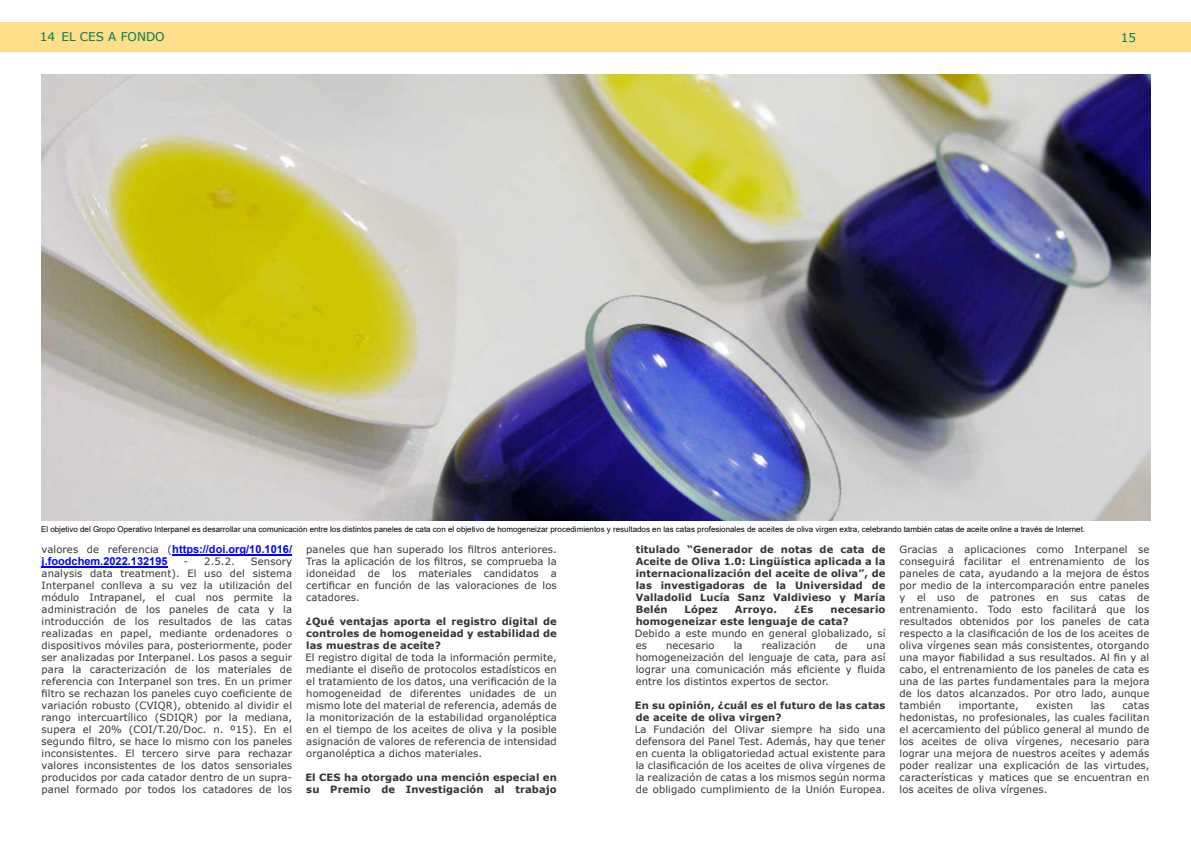
<style>
.page{position:relative;width:1191px;height:842px;background:#fff}
.page>*{position:absolute;margin:0;border:0;box-sizing:border-box;transform-origin:0 0}
.t1{font:12px "Verdana";color:#007954}
.t2{font:700 11px/12px "Arial";color:#00f}
.t3{font:10px/12px "Verdana";letter-spacing:.01em;color:#333;text-align:justify}
.t4{font:700 10px/12px "Verdana";letter-spacing:.01em;color:#333}
.t5{font:8px "Arial";color:#000}
.s1{font-family:"Verdana";font-weight:400;font-size:10px;color:#333}
</style>
<div class="page">
<div style="left:0;top:23px;width:1191px;height:29px;background:#fede88"></div>
<hr style="left:172px;top:554px;width:120px;height:1px;background:#00f">
<hr style="left:42px;top:566px;width:126px;height:1px;background:#00f">
<img style="left:42px;top:75px;width:1108px;height:446px">
<p class="t1" style="left:40px;top:32px;width:126px">14 EL CES A FONDO</p>
<p class="t1" style="left:1120px;top:32px;width:17px">15</p>
<p class="t5" style="left:41px;top:526px;width:1045px">El objetivo del Gropo Operativo Interpanel es desarrollar una comunicación entre los distintos paneles de cata con el objetivo de homogeneizar procedimientos y resultados en las catas profesionales de aceites de oliva virgen extra, celebrando también catas de aceite online a través de Internet.</p>
<p class="t2" style="left:42px;top:544px;width:252px"><span class="s1">valores de referencia (</span>https://doi.org/10.1016/ j.foodchem.2022.132195</p>
<p class="t3" style="left:306px;top:544px;width:252px">paneles que han superado los filtros anteriores.<br>Tras la aplicación de los filtros, se comprueba la idoneidad de los materiales candidatos a certificar en función de las valoraciones de los catadores.</p>
<p class="t4" style="left:306px;top:616px;width:252px;text-align:justify">¿Qué ventajas aporta el registro digital de controles de homogeneidad y estabilidad de las muestras de aceite?</p>
<p class="t3" style="left:305px;top:652px;width:253px">El registro digital de toda la información permite, mediante el diseño de protocolos estadísticos en el tratamiento de los datos, una verificación de la homogeneidad de diferentes unidades de un mismo lote del material de referencia, además de la monitorización de la estabilidad organoléptica en el tiempo de los aceites de oliva y la posible asignación de valores de referencia de intensidad organoléptica a dichos materiales.</p>
<p class="t4" style="left:305px;top:772px;width:253px">El CES ha otorgado una mención especial en su Premio de Investigación al trabajo</p>
<p class="t4" style="left:635px;top:544px;width:251px;text-align:justify">titulado “Generador de notas de cata de Aceite de Oliva 1.0: Lingüística aplicada a la internacionalización del aceite de oliva”, de las investigadoras de la Universidad de Valladolid Lucía Sanz Valdivieso y María Belén</p>
<p class="t3" style="left:899px;top:544px;width:251px">Gracias a aplicaciones como Interpanel se conseguirá facilitar el entrenamiento de los paneles de cata, ayudando a la mejora de éstos por medio de la intercomparación entre paneles y el uso de patrones en sus catas de entrenamiento. Todo esto facilitará que los resultados obtenidos por los paneles de cata respecto a la clasificación de los de los aceites de oliva vírgenes sean más consistentes, otorgando una mayor fiabilidad a sus resultados. Al fin y al cabo, el entrenamiento de los paneles de cata es una de las partes fundamentales para la mejora de los datos alcanzados. Por otro lado, aunque también</p>
<p class="t3" style="left:184px;top:556px;width:53px">- 2.5.2.</p>
<p class="t3" style="left:42px;top:556px;width:252px;text-indent:209px">Sensory analysis data treatment). El uso del sistema Interpanel conlleva a su vez la utilización del módulo Intrapanel, el cual nos permite la administración de los paneles de cata y la introducción de los resultados de las catas realizadas en papel, mediante ordenadores o dispositivos móviles para, posteriormente, poder ser analizadas por Interpanel. Los pasos a seguir para la caracterización de los materiales de referencia con Interpanel son tres. En un primer filtro se rechazan los paneles cuyo coeficiente de variación robusto (CVIQR), obtenido al dividir el rango intercuartílico (SDIQR) por la mediana, supera el 20% (COI/T.20/Doc. n. º15). En el segundo filtro, se hace lo mismo con los paneles inconsistentes. El tercero sirve para rechazar valores inconsistentes de los datos sensoriales producidos por cada catador dentro de un supra&shy;panel formado por todos los catadores de los</p>
<p class="t4" style="left:684px;top:604px;width:35px">López</p>
<p class="t4" style="left:735px;top:604px;width:44px">Arroyo.</p>
<p class="t4" style="left:794px;top:604px;width:21px">¿Es</p>
<p class="t4" style="left:635px;top:604px;width:251px;text-indent:195px">necesario homogeneizar este lenguaje de cata?</p>
<p class="t3" style="left:634px;top:628px;width:252px">Debido a este mundo en general globalizado, sí es</p>
<p class="t3" style="left:666px;top:640px;width:50px">necesario</p>
<p class="t3" style="left:733px;top:640px;width:10px">la</p>
<p class="t3" style="left:761px;top:640px;width:56px">realización</p>
<p class="t3" style="left:835px;top:640px;width:14px">de</p>
<p class="t3" style="left:635px;top:640px;width:251px;text-indent:231px">una homogeneización del lenguaje de cata, para así lograr una comunicación más eficiente y fluida entre los distintos expertos de sector.</p>
<p class="t4" style="left:635px;top:700px;width:252px">En su opinión, ¿cuál es el futuro de las catas de aceite de oliva virgen?</p>
<p class="t3" style="left:634px;top:724px;width:252px">La Fundación del Olivar siempre ha sido una defensora del Panel Test. Además, hay que tener en cuenta la obligatoriedad actual existente para la clasificación de los aceites de oliva vírgenes de la realización de catas a los mismos según norma de obligado cumplimiento de la Unión Europea.</p>
<p class="t3" style="left:958px;top:700px;width:61px">importante,</p>
<p class="t3" style="left:1036px;top:700px;width:38px">existen</p>
<p class="t3" style="left:1090px;top:700px;width:16px">las</p>
<p class="t3" style="left:899px;top:700px;width:251px;text-indent:223px">catas hedonistas, no profesionales, las cuales facilitan el acercamiento del público general al mundo de los aceites de oliva vírgenes, necesario para lograr una mejora de nuestros aceites y además poder realizar una explicación de las virtudes, características y matices que se encuentran en los aceites de oliva vírgenes.</p>
</div>
